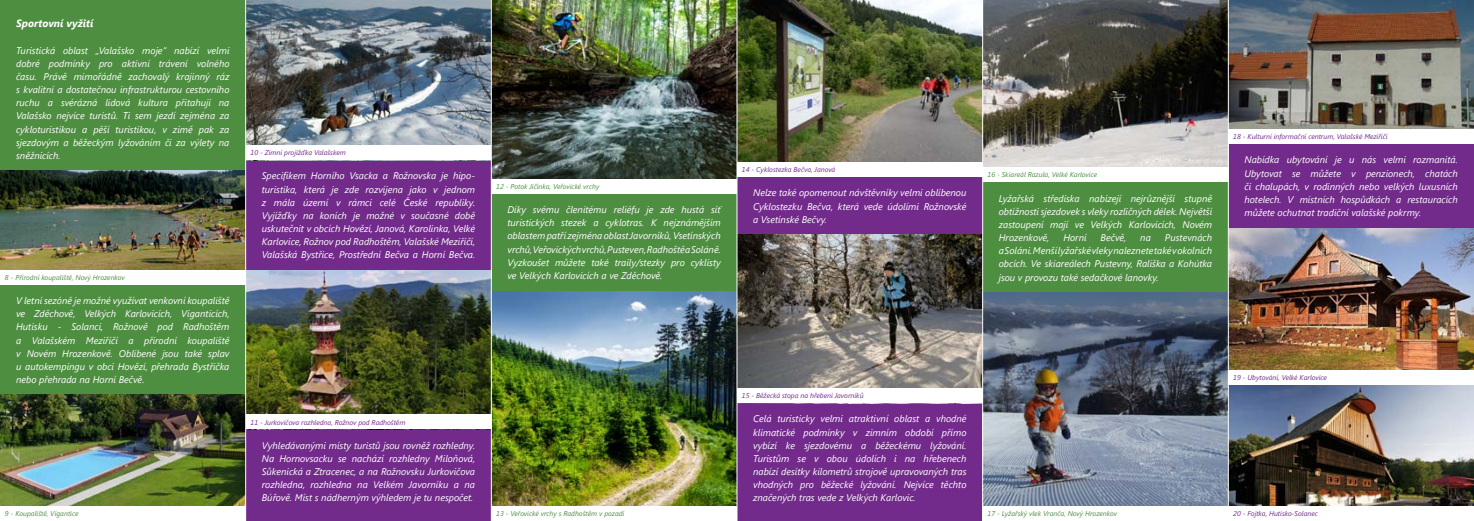
<style>
.page{position:relative;width:1474px;height:521px;background:#fff}
.page>*{position:absolute;margin:0;border:0;box-sizing:border-box;transform-origin:0 0}
.t1{font:italic 700 10.5px "Segoe UI";color:#fff}
.t2{font:italic 9.62px/13.1px "Segoe UI";color:#fff;text-align:justify}
.t3{font:italic 7px "Segoe UI";color:#722a8b}
.t4{font:italic 7px "Segoe UI";color:#4e8e41}
</style>
<div class="page">
<div style="left:246px;top:0;width:1227px;height:521px;background:#722a8b"></div>
<div style="left:491px;top:0;width:246px;height:521px;background:#4e8e41"></div>
<div style="left:982px;top:0;width:246px;height:521px;background:#4e8e41"></div>
<div style="left:0;top:0;width:246px;height:521px;background:#4e8e41"></div>
<img style="left:246px;top:0;width:245px;height:145px">
<img style="left:246px;top:271px;width:245px;height:143px">
<img style="left:492px;top:291px;width:244px;height:215px">
<img style="left:737px;top:234px;width:245px;height:154px">
<img style="left:983px;top:293px;width:244px;height:213px">
<img style="left:737px;top:0;width:490px;height:167px">
<img style="left:1228px;top:228px;width:245px;height:278px">
<img style="left:1228px;top:0;width:245px;height:129px">
<div style="left:1228px;top:129px;width:245px;height:15px;background:#fff"></div>
<div style="left:982px;top:167px;width:246px;height:15px;background:#fff"></div>
<div style="left:1228px;top:506px;width:245px;height:15px;background:#fff"></div>
<div style="left:1228px;top:370px;width:245px;height:14px;background:#fff"></div>
<div style="left:982px;top:506px;width:246px;height:15px;background:#fff"></div>
<div style="left:737px;top:388px;width:245px;height:15px;background:#fff"></div>
<div style="left:491px;top:506px;width:246px;height:15px;background:#fff"></div>
<div style="left:246px;top:414px;width:245px;height:15px;background:#fff"></div>
<div style="left:246px;top:145px;width:245px;height:15px;background:#fff"></div>
<img style="left:492px;top:0;width:244px;height:179px">
<div style="left:491px;top:179px;width:246px;height:14px;background:#fff"></div>
<div style="left:737px;top:162px;width:245px;height:15px;background:#fff"></div>
<img style="left:0;top:394px;width:245px;height:112px">
<div style="left:0;top:506px;width:246px;height:15px;background:#fff"></div>
<img style="left:0;top:171px;width:245px;height:99px">
<div style="left:0;top:270px;width:246px;height:15px;background:#fff"></div>
<hr style="left:491px;top:0;width:1px;height:521px;background:#fff">
<hr style="left:736px;top:0;width:1px;height:521px;background:#fff">
<hr style="left:982px;top:0;width:1px;height:521px;background:#fff">
<hr style="left:1227px;top:0;width:1px;height:521px;background:#fff">
<hr style="left:245px;top:0;width:1px;height:521px;background:#fff">
<p class="t1" style="left:16px;top:16px;width:79px">Sportovní vyžití</p>
<p class="t2" style="left:16px;top:43px;width:215px">Turistická oblast „Valašsko moje“ nabízí velmi dobré podmínky pro aktivní trávení volného času. Právě mimořádně zachovalý krajinný ráz s kvalitní a dostatečnou infrastrukturou cestovního ruchu a svérázná lidová kultura přitahují na Valašsko nejvíce turistů. Ti sem jezdí zejména za cykloturistikou a pěší turistikou, v zimě pak za sjezdovým a běžeckým lyžováním či za výlety na sněžnicích.</p>
<p class="t4" style="left:5px;top:272px;width:121px">8 - Přírodní koupaliště, Nový Hrozenkov</p>
<p class="t2" style="left:16px;top:294px;width:215px">V letní sezóně je možné využívat venkovní koupaliště ve Zděchově, Velkých Karlovicích, Viganticích, Hutisku - Solanci, Rožnově pod Radhoštěm a Valašském Meziříčí a přírodní koupaliště v Novém Hrozenkově. Oblíbené jsou také splav u autokempingu v obci Hovězí, přehrada Bystřička nebo přehrada na Horní Bečvě.</p>
<p class="t4" style="left:5px;top:509px;width:75px">9 - Koupaliště, Vigantice</p>
<p class="t3" style="left:251px;top:148px;width:97px">10 - Zimní projížďka Valašskem</p>
<p class="t2" style="left:262px;top:169px;width:215px">Specifikem Horního Vsacka a Rožnovska je hipo&shy;turistika, která je zde rozvíjena jako v jednom z mála území v rámci celé České republiky.<br>Vyjížďky na koních je možné v současné době uskutečnit v obcích Hovězí, Janová, Karolinka, Velké Karlovice, Rožnov pod Radhoštěm, Valašské Meziříčí, Valašská Bystřice, Prostřední Bečva a Horní Bečva.</p>
<p class="t3" style="left:251px;top:417px;width:156px">11 - Jurkovičova rozhledna, Rožnov pod Radhoštěm</p>
<p class="t2" style="left:262px;top:438px;width:215px">Vyhledávanými místy turistů jsou rovněž rozhledny.<br>Na Hornovsacku se nachází rozhledny Miloňová, Sůkenická a Ztracenec, a na Rožnovsku Jurkovičova rozhledna, rozhledna na Velkém Javorníku a na Búřově. Míst s nádherným výhledem je tu nespočet.</p>
<p class="t4" style="left:496px;top:181px;width:105px">12 - Potok Jičínka, Veřovické vrchy</p>
<p class="t2" style="left:507px;top:203px;width:215px">Díky svému členitému reliéfu je zde hustá síť turistických stezek a cyklotras. K nejznámějším oblastem patří zejména oblast Javorníků, Vsetínských vrchů, Veřovických vrchů, Pusteven, Radhoště a Soláně.<br>Vyzkoušet můžete také traily/stezky pro cyklisty ve Velkých Karlovicích a ve Zděchově.</p>
<p class="t3" style="left:742px;top:164px;width:95px">14 - Cyklostezka Bečva, Janová</p>
<p class="t2" style="left:753px;top:186px;width:215px">Nelze také opomenout návštěvníky velmi oblíbenou Cyklostezku Bečva, která vede údolími Rožnovské a Vsetínské Bečvy.</p>
<p class="t4" style="left:496px;top:509px;width:130px">13 - Veřovické vrchy s Radhoštěm v pozadí</p>
<p class="t3" style="left:742px;top:391px;width:123px">15 - Běžecká stopa na hřebeni Javorníků</p>
<p class="t2" style="left:753px;top:412px;width:215px">Celá turisticky velmi atraktivní oblast a vhodné klimatické podmínky v zimním období přímo vybízí ke sjezdovému a běžeckému lyžování.<br>Turistům se v obou údolích i na hřebenech nabízí desítky kilometrů strojově upravovaných tras vhodných pro běžecké lyžování. Nejvíce těchto značených tras vede z Velkých Karlovic.</p>
<p class="t4" style="left:987px;top:170px;width:111px">16 - Skiareál Razula, Velké Karlovice</p>
<p class="t2" style="left:998px;top:191px;width:215px">Lyžařská střediska nabízejí nejrůznější stupně obtížnosti sjezdovek s vleky rozličných délek. Největší zastoupení mají ve Velkých Karlovicích, Novém Hrozenkově,</p>
<p class="t2" style="left:1063px;top:231px;width:25px">Horní</p>
<p class="t2" style="left:1100px;top:231px;width:27px">Bečvě,</p>
<p class="t2" style="left:1140px;top:231px;width:12px">na</p>
<p class="t2" style="left:998px;top:231px;width:215px;text-indent:166px">Pustevnách a Soláni. Menší lyžařské vleky naleznete také vokolních obcích. Ve skiareálech Pustevny, Rališka a Kohútka jsou v provozu také sedačkové lanovky.</p>
<p class="t3" style="left:1233px;top:132px;width:156px">18 - Kulturní informační centrum, Valašské Meziříčí</p>
<p class="t2" style="left:1244px;top:153px;width:215px">Nabídka ubytování je u nás velmi rozmanitá.<br>Ubytovat se můžete v penzionech, chatách či chalupách, v rodinných nebo velkých luxusních hotelech. V místních hospůdkách a restauracích můžete ochutnat tradiční valašské pokrmy.</p>
<p class="t3" style="left:1233px;top:372px;width:95px">19 - Ubytování, Velké Karlovice</p>
<p class="t4" style="left:987px;top:509px;width:131px">17 - Lyžařský vlek Vranča, Nový Hrozenkov</p>
<p class="t3" style="left:1233px;top:509px;width:86px">20 - Fojtka, Hutisko-Solanec</p>
</div>
